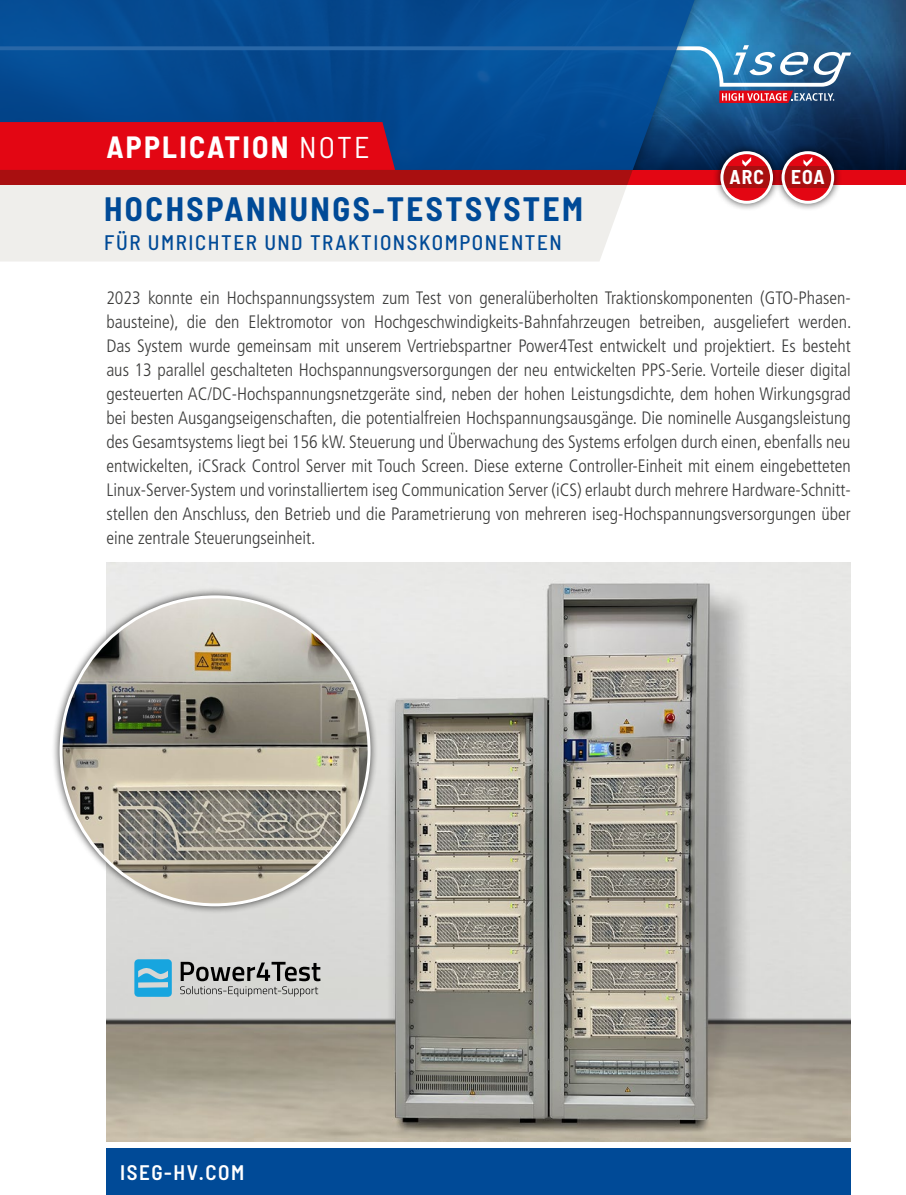
<style>
.page{position:relative;width:906px;height:1195px;background:#fff}
.page>*{position:absolute;margin:0;border:0;box-sizing:border-box;transform-origin:0 0}
.t1{font:700 semi-condensed 33px "Barlow";letter-spacing:.075em;color:#004a97}
.t2{font:700 semi-condensed 30px "Barlow";letter-spacing:.075em;color:#fff}
.t3{font:500 semi-condensed 21px "Barlow";letter-spacing:.075em;color:#004a97}
.t4{font:600 semi-condensed 21px "Barlow";letter-spacing:.075em;color:#fff}
.t5{font:700 semi-condensed 19.5px "Barlow";letter-spacing:.05em;color:#fff}
.t6{font:300 condensed 18px/24px "Frutiger LT Pro";color:#3c3c3b;text-align:justify}
.s1{font-weight:400}
</style>
<div class="page">
<img style="left:708px;top:0;width:198px;height:53px">
<svg style="left:708px;top:53px;width:198px;height:69px;background:#17416e"></svg>
<svg style="left:708px;top:45px;width:143px;height:58px"></svg>
<svg style="left:0;top:0;width:699px;height:122px;background:#064d94"></svg>
<div style="left:0;top:185px;width:627px;height:76px;background:#efeeeb"></div>
<div style="left:106px;top:1148px;width:744px;height:47px;background:#004a97"></div>
<div style="left:712px;top:143px;width:68px;height:68px;background:#000;opacity:.75"></div>
<svg style="left:722px;top:153px;width:49px;height:49px"></svg>
<div style="left:722px;top:167px;width:49px;height:21px;background:#a90f10"></div>
<div style="left:720px;top:151px;width:53px;height:53px;border:3px solid #fff;border-radius:50%"></div>
<div style="left:774px;top:143px;width:68px;height:68px;background:#000;opacity:.75"></div>
<svg style="left:783px;top:153px;width:49px;height:49px"></svg>
<div style="left:783px;top:167px;width:49px;height:21px;background:#a90f10"></div>
<div style="left:781px;top:151px;width:53px;height:53px;border:3px solid #fff;border-radius:50%"></div>
<svg style="left:0;top:122px;width:906px;height:63px;background:#7c1f3c"></svg>
<img style="left:106px;top:562px;width:744px;height:580px">
<div style="left:51px;top:587px;width:328px;height:327px;background:#000;opacity:.75"></div>
<img style="left:61px;top:597px;width:308px;height:308px;border-radius:154px">
<svg style="left:134px;top:959px;width:38px;height:38px"></svg>
<svg style="left:180px;top:962px;width:140px;height:34px;background:#9e9f9d"></svg>
<h2 class="t2" style="left:106px;top:125px;width:265px">APPLICATION <span class="s1">NOTE</span></h2>
<p class="t1" style="left:104px;top:185px;width:480px">HOCHSPANNUNGS-TESTSYSTEM</p>
<p class="t3" style="left:104px;top:227px;width:459px">FÜR UMRICHTER UND TRAKTIONSKOMPONENTEN</p>
<p class="t5" style="left:729px;top:163px;width:36px">ARC</p>
<p class="t5" style="left:791px;top:163px;width:35px">EOA</p>
<p class="t6" style="left:106px;top:286px;width:746px">2023 konnte ein Hochspannungssystem zum Test von generalüberholten Traktionskomponenten (GTO-Phasen&shy;bausteine), die den Elektromotor von Hochgeschwindigkeits-Bahnfahrzeugen betreiben, ausgeliefert werden.<br>Das System wurde gemeinsam mit unserem Vertriebspartner Power4Test entwickelt und projektiert. Es besteht aus 13 parallel geschalteten Hochspannungsversorgungen der neu entwickelten PPS-Serie. Vorteile dieser digital gesteuerten AC/DC-Hochspannungsnetzgeräte sind, neben der hohen Leistungsdichte, dem hohen Wirkungsgrad bei besten Ausgangseigenschaften, die potentialfreien Hochspannungsausgänge. Die nominelle Ausgangsleistung des Gesamtsystems liegt bei 156 kW. Steuerung und Überwachung des Systems erfolgen durch einen, ebenfalls neu entwickelten, iCSrack Control Server mit Touch Screen. Diese externe Controller-Einheit mit einem eingebetteten Linux-Server-System und vorinstalliertem iseg Communication Server (iCS) erlaubt durch mehrere Hardware-Schnitt&shy;stellen den Anschluss, den Betrieb und die Parametrierung von mehreren iseg-Hochspannungsversorgungen über eine zentrale Steuerungseinheit.</p>
<p class="t4" style="left:120px;top:1157px;width:126px">ISEG-HV.COM</p>
</div>
